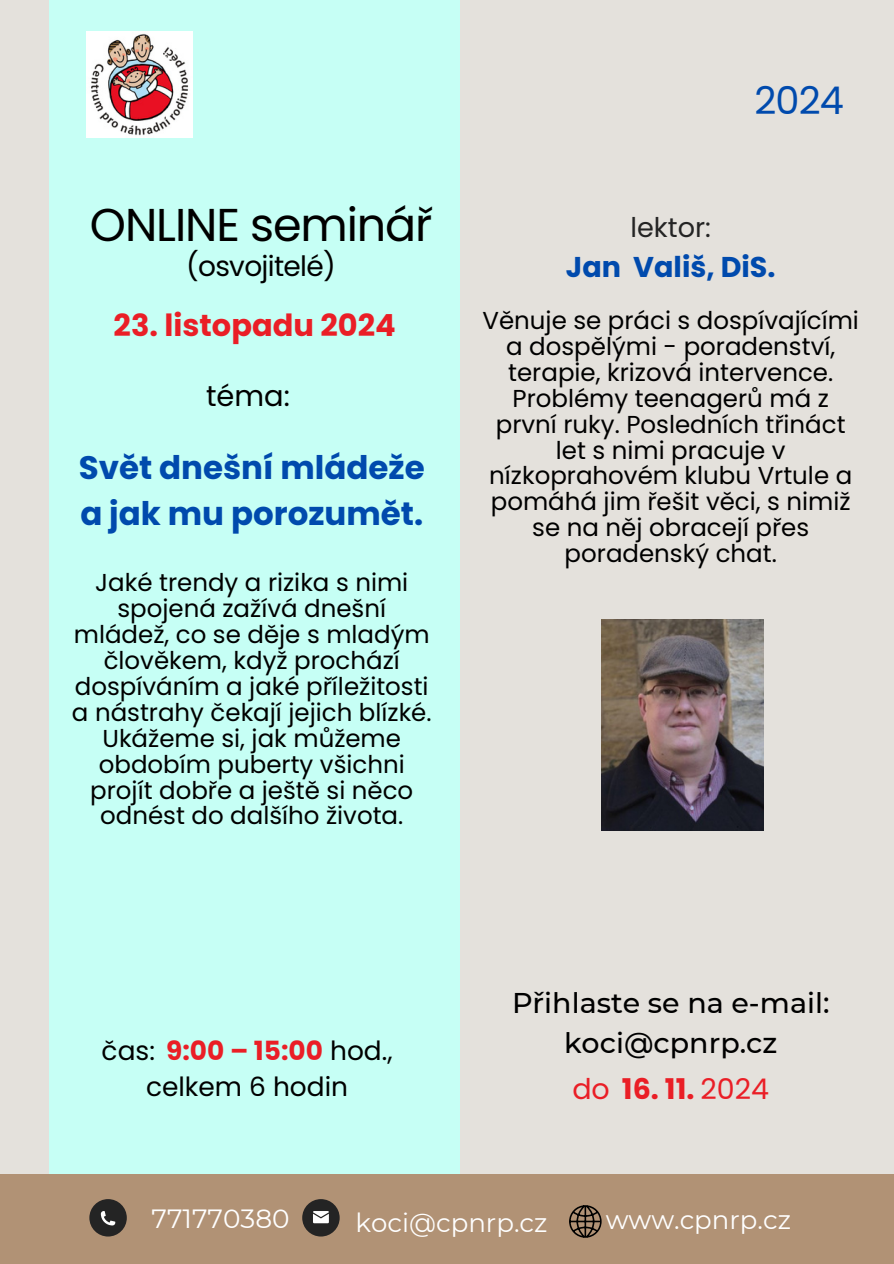
<style>
.page{position:relative;width:894px;height:1264px;background:#fff}
.page>*{position:absolute;margin:0;border:0;box-sizing:border-box;transform-origin:0 0}
.t1{font:46.05px "Poppins";letter-spacing:-.025em;color:#000}
.t2{font:38.25px "Poppins";color:#004aad}
.t3{font:700 32.55px/45px "Poppins";color:#004aad}
.t4{font:700 30.45px "Poppins";color:#ea1e26}
.t5{font:28.8px "Poppins";color:#000}
.t6{font:700 28.65px "Poppins";color:#004aad}
.t7{font:500 28.5px/39.8px "Montserrat";color:#000;text-align:center}
.t8{font:28.5px "Poppins";color:#ea1e26}
.t9{font:28.05px "Poppins";letter-spacing:-.025em;color:#000}
.t10{font:27.15px "Poppins";color:#242424}
.t11{font:26.4px/36px "Poppins";color:#000;text-align:center}
.t12{font:26.25px "Montserrat";color:#fff}
.t13{font:25.95px "Montserrat";color:#fff}
.t14{font:24.45px/25.8px "Poppins";color:#000;text-align:center}
.s1{font-weight:700;color:#ea1e26}
.s2{font-weight:700}
</style>
<div class="page">
<div style="left:0;top:0;width:893px;height:1263px;background:#e4e1dc"></div>
<div style="left:49px;top:0;width:411px;height:1263px;background:#c6fff5"></div>
<div style="left:0;top:1174px;width:893px;height:89px;background:#b19275"></div>
<div style="left:89px;top:1199px;width:38px;height:37px;background:#242424;border-radius:50%"></div>
<div style="left:302px;top:1199px;width:37px;height:37px;background:#242424;border-radius:50%"></div>
<svg style="left:101px;top:1211px;width:14px;height:14px"></svg>
<svg style="left:313px;top:1211px;width:15px;height:12px"></svg>
<svg style="left:569px;top:1205px;width:32px;height:32px"></svg>
<img style="left:601px;top:619px;width:162px;height:211px">
<img style="left:86px;top:31px;width:106px;height:106px">
<h3 class="t1" style="left:90px;top:193px;width:344px">ONLINE seminář</h3>
<h3 class="t9" style="left:186px;top:246px;width:151px">(osvojitelé)</h3>
<h5 class="t2" style="left:754px;top:73px;width:91px">2024</h5>
<h3 class="t10" style="left:630px;top:209px;width:82px">lektor:</h3>
<h3 class="t6" style="left:565px;top:247px;width:211px">Jan Vališ, DiS.</h3>
<h5 class="t4" style="left:114px;top:304px;width:283px">23. listopadu 2024</h5>
<p class="t14" style="left:482px;top:307px;width:378px">Věnuje se práci s dospívajícími a dospělými - poradenství, terapie, krizová intervence.<br>Problémy teenagerů má z první ruky. Posledních třináct let s nimi pracuje v nízkoprahovém klubu Vrtule a pomáhá jim řešit věci, s nimiž se na něj obracejí přes poradenský chat.</p>
<p class="t5" style="left:206px;top:376px;width:85px">téma:</p>
<p class="t3" style="left:79px;top:445px;width:347px">Svět dnešní mládeže a jak mu porozumět.</p>
<p class="t14" style="left:72px;top:570px;width:361px">Jaké trendy a rizika s nimi spojená zažívá dnešní mládež, co se děje s mladým člověkem, když prochází dospíváním a jaké příležitosti a nástrahy čekají jejich blízké.<br>Ukážeme si, jak můžeme obdobím puberty všichni projít dobře a ještě si něco odnést do dalšího života.</p>
<h5 class="t11" style="left:102px;top:1032px;width:292px">čas: <span class="s1">9:00 – 15:00</span> hod., celkem 6 hodin</h5>
<h4 class="t7" style="left:512px;top:983px;width:319px">Přihlaste se na e-mail: koci@cpnrp.cz</h4>
<h5 class="t8" style="left:572px;top:1068px;width:198px">do <span class="s2">16. 11.</span> 2024</h5>
<h2 class="t12" style="left:151px;top:1202px;width:139px">771770380</h2>
<h5 class="t13" style="left:355px;top:1207px;width:193px">koci@cpnrp.cz</h5>
<p class="t13" style="left:605px;top:1203px;width:187px">www.cpnrp.cz</p>
</div>
